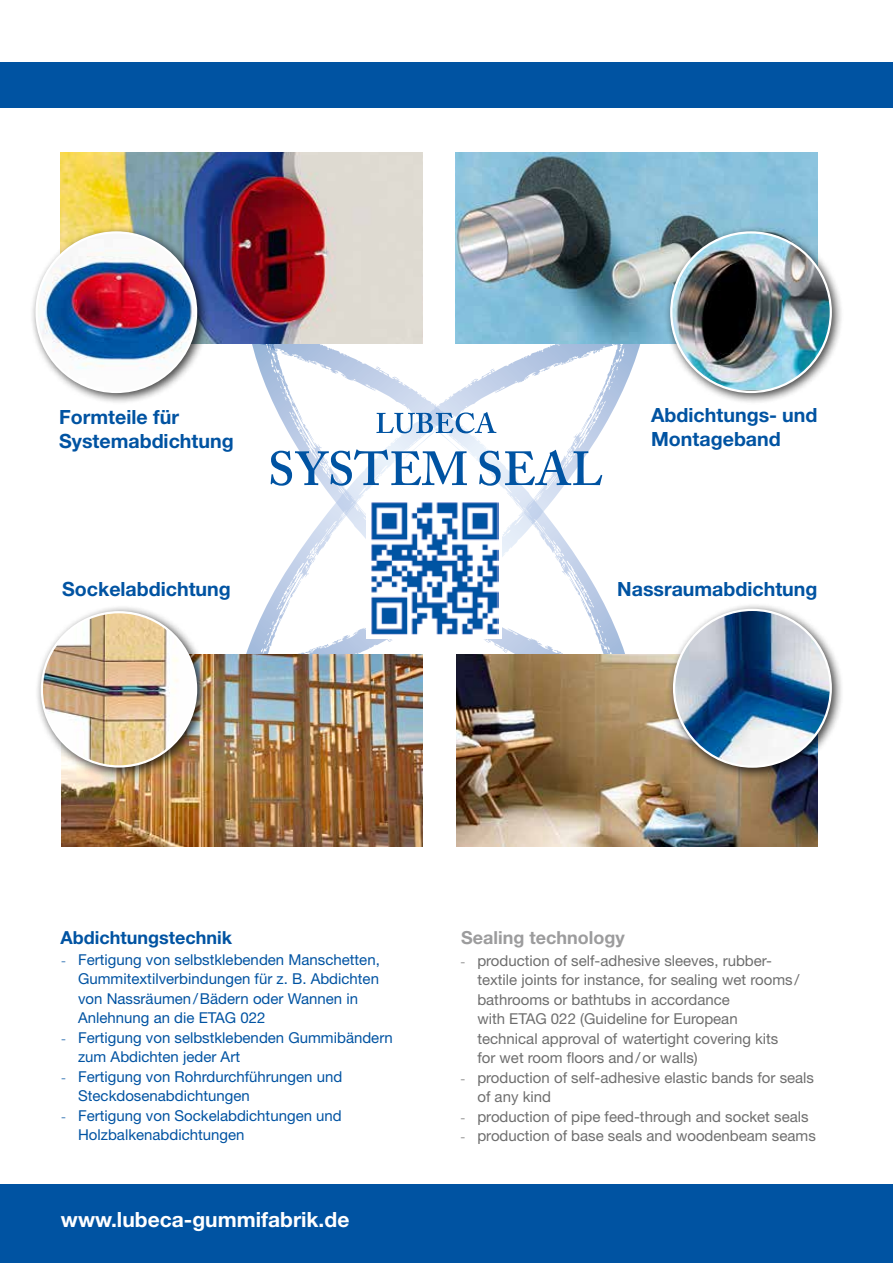
<style>
.page{position:relative;width:893px;height:1263px;background:#fff}
.page>*{position:absolute;margin:0;border:0;box-sizing:border-box;transform-origin:0 0}
.t1{font:700 21px "Helvetica Neue LT Std";color:#fff}
.t2{font:700 19.65px/23.5px "Helvetica Neue LT Std";color:#0053a2}
.t3{font:700 18px "Helvetica Neue LT Std";color:#0053a2}
.t4{font:700 18px "Helvetica Neue LT Std";color:#9c9c9d}
.t5{font:15px/19.5px "Helvetica Neue LT Std";color:#6e6e6e}
.t6{font:15px/19.5px "Helvetica Neue LT Std";color:#0053a2}
.s1{font-family:"Times"}
</style>
<div class="page">
<div style="left:0;top:63px;width:893px;height:45px;background:#0053a2"></div>
<svg style="left:258px;top:486px;width:113px;height:138px"></svg>
<img style="left:61px;top:152px;width:361px;height:192px">
<img style="left:456px;top:152px;width:361px;height:192px">
<div style="left:0;top:1184px;width:893px;height:79px;background:#0053a2"></div>
<img style="left:61px;top:655px;width:362px;height:191px">
<img style="left:456px;top:655px;width:361px;height:191px">
<svg style="left:223px;top:299px;width:416px;height:187px"></svg>
<div style="left:667px;top:603px;width:177px;height:177px;background:#000;opacity:.75"></div>
<img style="left:674px;top:610px;width:157px;height:157px;border-radius:78px">
<div style="left:664px;top:225px;width:180px;height:180px;background:#000;opacity:.75"></div>
<img style="left:671px;top:232px;width:160px;height:158px">
<div style="left:35px;top:605px;width:174px;height:174px;background:#000;opacity:.75"></div>
<img style="left:42px;top:612px;width:154px;height:154px;border-radius:77px">
<div style="left:30px;top:225px;width:179px;height:180px;background:#000;opacity:.75"></div>
<img style="left:37px;top:232px;width:159px;height:160px;border-radius:80px">
<div style="left:366px;top:498px;width:136px;height:141px;background:#fff"></div>
<img style="left:371px;top:502px;width:127px;height:133px">
<h2 class="t2" style="left:59px;top:405px;width:176px">Formteile für<br>Systemabdichtung</h2>
<h2 class="t2" style="left:62px;top:577px;width:170px">Sockelabdichtung</h2>
<h2 class="t2" style="left:651px;top:403px;width:168px">Abdichtungs- und<br>Montageband</h2>
<h2 class="t2" style="left:617px;top:577px;width:202px">Nassraumabdichtung</h2>
<p class="t3" style="left:61px;top:926px;width:173px">Abdichtungstechnik</p>
<p class="t4" style="left:461px;top:926px;width:165px">Sealing technology</p>
<p class="t6" style="left:78px;top:949px;width:303px;text-indent:-17px"><span class="s1">-</span> Fertigung von selbstklebenden Manschetten, Gummitextilverbindungen für z. B. Abdichten von Nassräumen/Bädern oder Wannen in Anlehnung an die ETAG 022</p>
<p class="t6" style="left:78px;top:1027px;width:316px;text-indent:-17px"><span class="s1">-</span> Fertigung von selbstklebenden Gummibändern zum Abdichten jeder Art</p>
<p class="t6" style="left:78px;top:1066px;width:266px;text-indent:-17px"><span class="s1">-</span> Fertigung von Rohrdurchführungen und<br>Steckdosenabdichtungen</p>
<p class="t6" style="left:78px;top:1105px;width:265px;text-indent:-17px"><span class="s1">-</span> Fertigung von Sockelabdichtungen und<br>Holzbalkenabdichtungen</p>
<h1 class="t1" style="left:61px;top:1206px;width:290px">www.lubeca-gummifabrik.de</h1>
<p class="t5" style="left:477px;top:950px;width:324px;text-indent:-17px"><span class="s1">-</span> production of self-adhesive sleeves, rubber&shy;textile joints for instance, for sealing wet rooms / bathrooms or bathtubs in accordance<br>with ETAG 022 (Guideline for European technical approval of watertight covering kits for wet room floors and/or walls)</p>
<p class="t5" style="left:477px;top:1067px;width:338px;text-indent:-17px"><span class="s1">-</span> production of self-adhesive elastic bands for seals of any kind</p>
<p class="t5" style="left:460px;top:1106px;width:350px"><span class="s1">-</span> production of pipe feed-through and socket seals</p>
<p class="t5" style="left:460px;top:1126px;width:357px"><span class="s1">-</span> production of base seals and woodenbeam seams</p>
</div>
